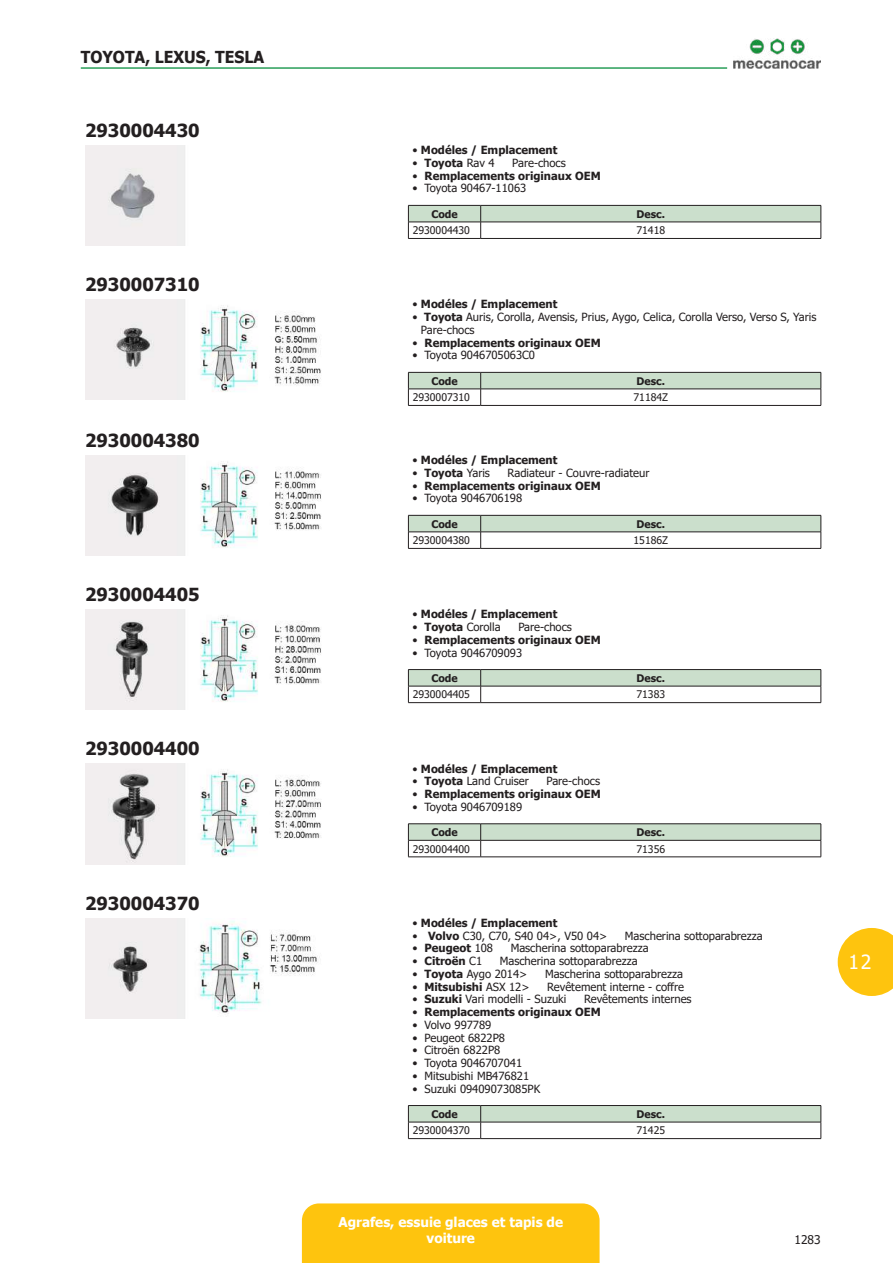
<style>
.page{position:relative;width:893px;height:1263px;background:#fff}
.page>*{position:absolute;margin:0;border:0;box-sizing:border-box;transform-origin:0 0}
.t1{font:19.5px "Tahoma";color:#fff}
.t2{font:700 18px "Tahoma";color:#231f20}
.t3{font:700 16.5px "Tahoma";color:#231f20;scale:.95 1}
.t4{font:700 13.5px/16.2px "Tahoma";color:#fff;text-align:center}
.t5{font:12px "Tahoma";color:#231f20}
.t6{font:11.25px/12.8px "Tahoma";color:#231f20}
.t7{font:700 11.25px "Tahoma";color:#231f20}
.t8{font:10.5px "Tahoma";color:#231f20}
.t9{font:700 10.5px "Tahoma";color:#231f20}
.s1{font-weight:400}
.s2{font-weight:700}
</style>
<div class="page">
<div style="left:302px;top:1203px;width:298px;height:60px;background:#fec40e"></div>
<svg style="left:838px;top:928px;width:55px;height:68px;background:#fecd33"></svg>
<img style="left:733px;top:38px;width:88px;height:31px">
<hr style="left:81px;top:67px;width:646px;height:2px;background:#2a9e59">
<img style="left:85px;top:146px;width:100px;height:100px">
<svg style="left:408px;top:205px;width:414px;height:33px"></svg>
<hr style="left:408px;top:238px;width:73px;height:1px;background:#231f20">
<hr style="left:481px;top:238px;width:340px;height:1px;background:#231f20">
<img style="left:85px;top:300px;width:236px;height:100px">
<svg style="left:408px;top:372px;width:414px;height:33px"></svg>
<hr style="left:408px;top:405px;width:73px;height:1px;background:#231f20">
<hr style="left:481px;top:405px;width:340px;height:1px;background:#231f20">
<img style="left:85px;top:455px;width:236px;height:101px">
<svg style="left:408px;top:515px;width:414px;height:33px"></svg>
<hr style="left:408px;top:548px;width:73px;height:1px;background:#231f20">
<hr style="left:481px;top:548px;width:340px;height:1px;background:#231f20">
<img style="left:85px;top:610px;width:236px;height:100px">
<svg style="left:408px;top:669px;width:414px;height:33px"></svg>
<hr style="left:408px;top:702px;width:73px;height:1px;background:#231f20">
<hr style="left:481px;top:702px;width:340px;height:1px;background:#231f20">
<img style="left:85px;top:764px;width:236px;height:100px">
<hr style="left:408px;top:823px;width:73px;height:1px;background:#231f20">
<hr style="left:481px;top:823px;width:340px;height:1px;background:#231f20">
<svg style="left:408px;top:824px;width:414px;height:33px"></svg>
<hr style="left:408px;top:857px;width:73px;height:1px;background:#231f20">
<hr style="left:481px;top:857px;width:340px;height:1px;background:#231f20">
<img style="left:85px;top:918px;width:235px;height:100px">
<svg style="left:408px;top:1105px;width:414px;height:33px"></svg>
<hr style="left:408px;top:1138px;width:73px;height:1px;background:#231f20">
<hr style="left:481px;top:1138px;width:340px;height:1px;background:#231f20">
<h3 class="t3" style="left:81px;top:45px;width:13px">Toyo</h3>
<h3 class="t3" style="left:125px;top:45px;width:53px">ta, Lexus</h3>
<h3 class="t3" style="left:206px;top:45px;width:22px">, Tesla</h3>
<h2 class="t2" style="left:85px;top:118px;width:116px">2930004430</h2>
<h2 class="t2" style="left:85px;top:272px;width:116px">2930007310</h2>
<h2 class="t2" style="left:85px;top:428px;width:116px">2930004380</h2>
<h2 class="t2" style="left:85px;top:582px;width:116px">2930004405</h2>
<h2 class="t2" style="left:85px;top:736px;width:116px">2930004400</h2>
<h2 class="t2" style="left:85px;top:890px;width:116px">2930004370</h2>
<p class="t7" style="left:412px;top:142px;width:146px"><span class="s1">•</span> Modéles / Emplacement</p>
<p class="t7" style="left:412px;top:155px;width:84px"><span class="s1">•</span> Toyota <span class="s1">Rav 4</span></p>
<p class="t6" style="left:512px;top:157px;width:55px">Pare-chocs</p>
<p class="t7" style="left:412px;top:168px;width:190px"><span class="s1">•</span> Remplacements originaux OEM</p>
<p class="t6" style="left:412px;top:183px;width:115px">• Toyota 90467-11063</p>
<p class="t9" style="left:431px;top:206px;width:28px">Code</p>
<p class="t9" style="left:637px;top:206px;width:30px">Desc.</p>
<p class="t8" style="left:413px;top:223px;width:59px">2930004430</p>
<p class="t8" style="left:636px;top:223px;width:30px">71418</p>
<p class="t7" style="left:412px;top:296px;width:146px"><span class="s1">•</span> Modéles / Emplacement</p>
<p class="t6" style="left:421px;top:311px;width:397px;text-indent:-9px">• <span class="s2">Toyota</span> Auris, Corolla, Avensis, Prius, Aygo, Celica, Corolla Verso, Verso S, Yaris<br>Pare-chocs</p>
<p class="t7" style="left:412px;top:335px;width:190px"><span class="s1">•</span> Remplacements originaux OEM</p>
<p class="t6" style="left:412px;top:350px;width:124px">• Toyota 9046705063C0</p>
<p class="t9" style="left:431px;top:373px;width:28px">Code</p>
<p class="t9" style="left:637px;top:373px;width:30px">Desc.</p>
<p class="t8" style="left:413px;top:390px;width:59px">2930007310</p>
<p class="t8" style="left:633px;top:390px;width:36px">71184Z</p>
<p class="t7" style="left:412px;top:452px;width:146px"><span class="s1">•</span> Modéles / Emplacement</p>
<p class="t6" style="left:412px;top:467px;width:79px">• <span class="s2">Toyota</span> Yaris</p>
<p class="t6" style="left:508px;top:467px;width:143px">Radiateur - Couvre-radiateur</p>
<p class="t7" style="left:412px;top:478px;width:190px"><span class="s1">•</span> Remplacements originaux OEM</p>
<p class="t6" style="left:412px;top:493px;width:111px">• Toyota 9046706198</p>
<p class="t9" style="left:431px;top:516px;width:28px">Code</p>
<p class="t9" style="left:637px;top:516px;width:30px">Desc.</p>
<p class="t8" style="left:413px;top:533px;width:59px">2930004380</p>
<p class="t8" style="left:633px;top:533px;width:36px">15186Z</p>
<p class="t7" style="left:412px;top:606px;width:146px"><span class="s1">•</span> Modéles / Emplacement</p>
<p class="t6" style="left:412px;top:621px;width:90px">• <span class="s2">Toyota</span> Corolla</p>
<p class="t6" style="left:518px;top:621px;width:55px">Pare-chocs</p>
<p class="t7" style="left:412px;top:632px;width:190px"><span class="s1">•</span> Remplacements originaux OEM</p>
<p class="t6" style="left:412px;top:647px;width:111px">• Toyota 9046709093</p>
<p class="t9" style="left:431px;top:671px;width:28px">Code</p>
<p class="t9" style="left:637px;top:671px;width:30px">Desc.</p>
<p class="t8" style="left:413px;top:687px;width:59px">2930004405</p>
<p class="t8" style="left:636px;top:687px;width:30px">71383</p>
<p class="t7" style="left:412px;top:761px;width:146px"><span class="s1">•</span> Modéles / Emplacement</p>
<p class="t6" style="left:412px;top:775px;width:118px">• <span class="s2">Toyota</span> Land Cruiser</p>
<p class="t6" style="left:546px;top:775px;width:55px">Pare-chocs</p>
<p class="t7" style="left:412px;top:786px;width:190px"><span class="s1">•</span> Remplacements originaux OEM</p>
<p class="t6" style="left:412px;top:801px;width:111px">• Toyota 9046709189</p>
<p class="t9" style="left:431px;top:825px;width:28px">Code</p>
<p class="t9" style="left:637px;top:825px;width:30px">Desc.</p>
<p class="t8" style="left:413px;top:842px;width:59px">2930004400</p>
<p class="t8" style="left:636px;top:842px;width:30px">71356</p>
<p class="t7" style="left:412px;top:915px;width:146px"><span class="s1">•</span> Modéles / Emplacement</p>
<p class="t6" style="left:412px;top:930px;width:196px">• <span class="s2">Volvo</span> C30, C70, S40 04&gt;, V50 04&gt;</p>
<p class="t6" style="left:625px;top:930px;width:139px">Mascherina sottoparabrezza</p>
<p class="t7" style="left:412px;top:940px;width:82px"><span class="s1">•</span> Peugeot <span class="s1">108</span></p>
<p class="t6" style="left:511px;top:942px;width:139px">Mascherina sottoparabrezza</p>
<p class="t7" style="left:412px;top:953px;width:71px"><span class="s1">•</span> Citroën <span class="s1">C1</span></p>
<p class="t6" style="left:500px;top:955px;width:139px">Mascherina sottoparabrezza</p>
<p class="t6" style="left:412px;top:968px;width:116px">• <span class="s2">Toyota</span> Aygo 2014&gt;</p>
<p class="t6" style="left:545px;top:968px;width:139px">Mascherina sottoparabrezza</p>
<p class="t7" style="left:412px;top:978px;width:119px"><span class="s1">•</span> Mitsubishi <span class="s1">ASX 12&gt;</span></p>
<p class="t6" style="left:547px;top:981px;width:138px">Revêtement interne - coffre</p>
<p class="t6" style="left:412px;top:993px;width:155px">• <span class="s2">Suzuki</span> Vari modelli - Suzuki</p>
<p class="t6" style="left:584px;top:993px;width:109px">Revêtements internes</p>
<p class="t7" style="left:412px;top:1004px;width:190px"><span class="s1">•</span> Remplacements originaux OEM</p>
<p class="t6" style="left:412px;top:1019px;width:80px">• Volvo 997789</p>
<p class="t6" style="left:412px;top:1032px;width:94px">• Peugeot 6822P8</p>
<p class="t6" style="left:412px;top:1044px;width:89px">• Citroën 6822P8</p>
<p class="t6" style="left:412px;top:1057px;width:111px">• Toyota 9046707041</p>
<p class="t6" style="left:412px;top:1070px;width:118px">• Mitsubishi MB476821</p>
<p class="t6" style="left:412px;top:1083px;width:129px">• Suzuki 09409073085PK</p>
<p class="t9" style="left:431px;top:1106px;width:28px">Code</p>
<p class="t9" style="left:637px;top:1106px;width:30px">Desc.</p>
<p class="t8" style="left:413px;top:1123px;width:59px">2930004370</p>
<p class="t8" style="left:636px;top:1123px;width:30px">71425</p>
<h1 class="t1" style="left:848px;top:949px;width:25px">12</h1>
<p class="t4" style="left:338px;top:1214px;width:226px">Agrafes, essuie glaces et tapis de voiture</p>
<p class="t5" style="left:794px;top:1231px;width:28px">1283</p>
</div>
